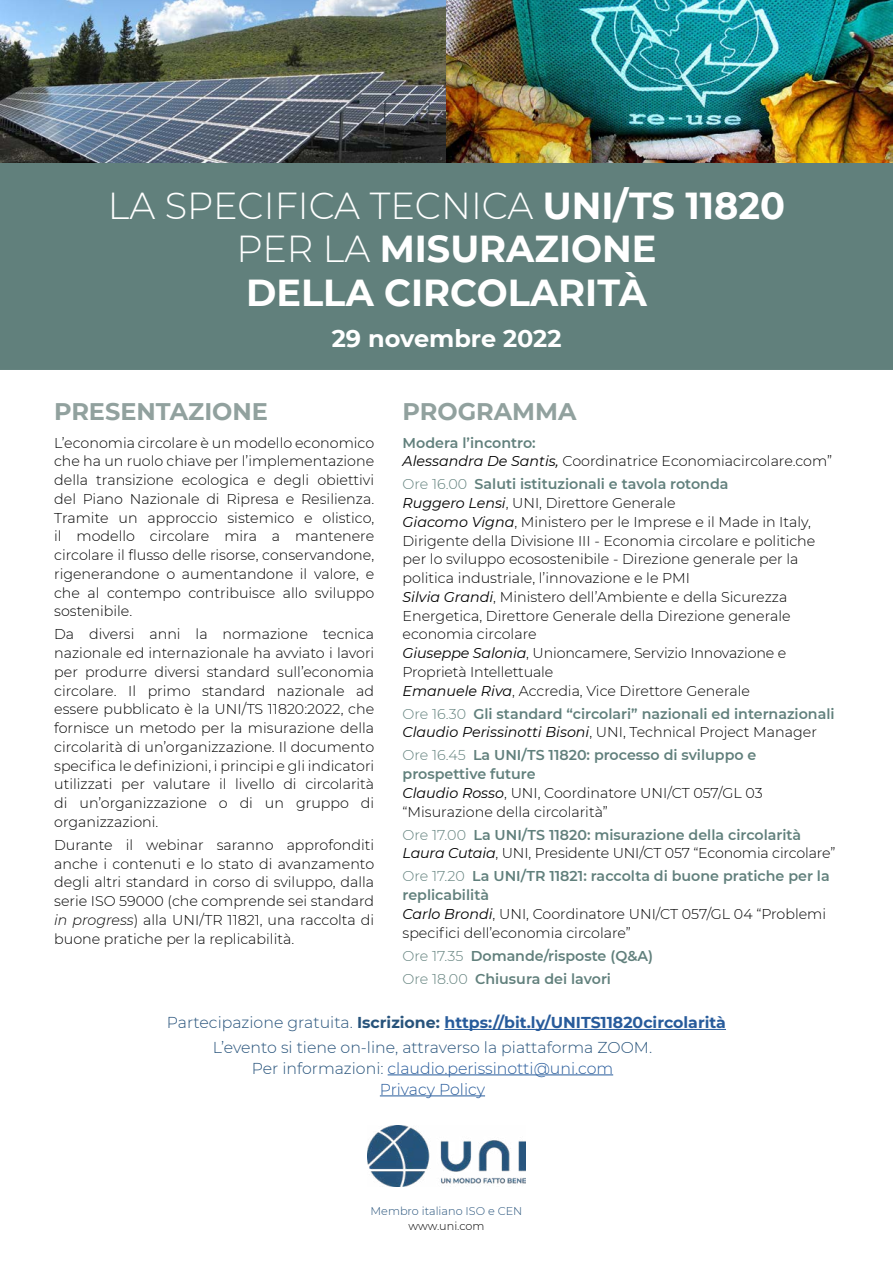
<style>
.page{position:relative;width:893px;height:1263px;background:#fff}
.page>*{position:absolute;margin:0;border:0;box-sizing:border-box;transform-origin:0 0}
.t1{font:700 37.5px/43.5px "Montserrat";color:#fff;text-align:center}
.Titolo_3_-_Presentazione_Programma{font:700 24px "Montserrat";color:#91a19e}
.t2{font:700 24px "Montserrat";color:#fff}
.Testo_-_zoom_e_info{font:300 15.75px/21px "Montserrat";color:#27537b;text-align:center}
.t3{font:700 15.75px "Montserrat";color:#275b9b}
.Testo_-_zoom_e_info-2{font:300 15.75px "Montserrat";letter-spacing:-.01em;color:#275b9b}
.Testo{font:300 14.25px/18.8px "Montserrat";color:#000}
.Testo-2{font:600 14.25px/18.8px "Montserrat";color:#61807c}
.t4{font:300 11.25px "Montserrat";color:#27537b}
.t5{font:300 11.25px "Montserrat";color:#000}
.s1{font-weight:300}
.s2{font-style:italic}
.s3{font-weight:600;color:#61807c}
.s4{font-weight:400;font-style:italic}
.s5{color:#61807c}
.s6{font-weight:400;font-style:italic;color:#000}
.s7{font-weight:300;color:#000}
.s8{font-weight:300;color:#27537b}
.s9{color:#27537b}
.s10{color:#275b9b}
</style>
<div class="page">
<div style="left:0;top:163px;width:893px;height:207px;background:#61807c"></div>
<img style="left:0;top:0;width:893px;height:163px">
<hr style="left:388px;top:1074px;width:225px;height:1px;background:#275b9b">
<hr style="left:380px;top:1095px;width:105px;height:1px;background:#275b9b">
<img style="left:367px;top:1125px;width:158px;height:62px">
<hr style="left:444px;top:1029px;width:282px;height:1px;background:#275b9b">
<h1 class="t1" style="left:108px;top:182px;width:679px"><span class="s1">LA SPECIFICA TECNICA</span> UNI/TS 11820<br><span class="s1">PER LA</span> MISURAZIONE<br>DELLA CIRCOLARITÀ</h1>
<h2 class="t2" style="left:332px;top:322px;width:231px">29 novembre 2022</h2>
<h3 class="Titolo_3_-_Presentazione_Programma" style="left:54px;top:394px;width:215px">PRESENTAZIONE</h3>
<h3 class="Titolo_3_-_Presentazione_Programma" style="left:403px;top:394px;width:175px">PROGRAMMA</h3>
<p class="Testo" style="left:54px;top:433px;width:321px;text-align:justify">L’economia circolare è un modello economico che ha un ruolo chiave per l’implementazione della transizione ecologica e degli obiettivi del Piano Nazionale di Ripresa e Resilienza.<br>Tramite un approccio sistemico e olistico, il modello circolare mira a mantenere circolare il flusso delle risorse, conservandone, rigenerandone o aumentandone il valore, e che al contempo contribuisce allo sviluppo sostenibile.</p>
<p class="Testo" style="left:54px;top:624px;width:321px;text-align:justify">Da diversi anni la normazione tecnica nazionale ed internazionale ha avviato i lavori per produrre diversi standard sull’economia circolare. Il primo standard nazionale ad essere pubblicato è la UNI/TS 11820:2022, che fornisce un metodo per la misurazione della circolarità di un’organizzazione. Il documento specifica le definizioni, i principi e gli indicatori utilizzati per valutare il livello di circolarità di un’organizzazione o di un gruppo di organizzazioni.</p>
<p class="Testo" style="left:54px;top:835px;width:321px;text-align:justify">Durante il webinar saranno approfonditi anche i contenuti e lo stato di avanzamento degli altri standard in corso di sviluppo, dalla serie ISO 59000 (che comprende sei standard <span class="s2">in progress</span>) alla UNI/TR 11821, una raccolta di buone pratiche per la replicabilità.</p>
<p class="Testo" style="left:403px;top:433px;width:431px"><span class="s3">Modera l’incontro:<br></span><span class="s4">Alessandra De Santis,</span> Coordinatrice Economiacircolare.com”</p>
<p class="Testo" style="left:403px;top:474px;width:414px"><span class="s5">Ore 16.00</span> <span class="s3">Saluti istituzionali e tavola rotonda<br></span><span class="s4">Ruggero Lensi</span>, UNI, Direttore Generale<br><span class="s4">Giacomo Vigna</span>, Ministero per le Imprese e il Made in Italy, Dirigente della Divisione III - Economia circolare e politiche per lo sviluppo ecosostenibile - Direzione generale per la politica industriale, l’innovazione e le PMI<br><span class="s4">Silvia Grandi</span>, Ministero dell’Ambiente e della Sicurezza Energetica, Direttore Generale della Direzione generale economia circolare<br><span class="s4">Giuseppe Salonia</span>, Unioncamere, Servizio Innovazione e Proprietà Intellettuale<br><span class="s4">Emanuele Riva</span>, Accredia, Vice Direttore Generale</p>
<p class="Testo-2" style="left:403px;top:703px;width:434px"><span class="s1">Ore 16.30</span> Gli standard “circolari” nazionali ed internazionali<br><span class="s6">Claudio Perissinotti Bisoni</span><span class="s7">, UNI, Technical Project Manager</span></p>
<p class="Testo" style="left:403px;top:745px;width:362px"><span class="s5">Ore 16.45</span> <span class="s3">La UNI/TS 11820: processo di sviluppo e prospettive future<br></span><span class="s4">Claudio Rosso</span>, UNI, Coordinatore UNI/CT 057/GL 03 “Misurazione della circolarità”</p>
<p class="Testo" style="left:403px;top:825px;width:434px"><span class="s5">Ore 17.00</span> <span class="s3">La UNI/TS 11820: misurazione della circolarità<br></span><span class="s4">Laura Cutaia</span>, UNI, Presidente UNI/CT 057 “Economia circolare”</p>
<p class="Testo" style="left:403px;top:866px;width:429px"><span class="s5">Ore 17.20</span> <span class="s3">La UNI/TR 11821: raccolta di buone pratiche per la replicabilità<br></span><span class="s4">Carlo Brondi</span>, UNI, Coordinatore UNI/CT 057/GL 04 “Problemi specifici dell’economia circolare”</p>
<p class="Testo-2" style="left:403px;top:945px;width:252px"><span class="s1">Ore 17.35</span> Domande/risposte (Q&amp;A)</p>
<p class="Testo-2" style="left:403px;top:968px;width:210px"><span class="s1">Ore 18.00</span> Chiusura dei lavori</p>
<p class="t3" style="left:167px;top:1011px;width:561px"><span class="s8">Partecipazione gratuita.</span> <span class="s9">Iscrizione:</span> https://bit.ly/UNITS11820circolarità</p>
<p class="Testo_-_zoom_e_info" style="left:213px;top:1036px;width:441px">L’evento si tiene on-line, attraverso la piattaforma ZOOM.<br>Per informazioni: <span class="s10">claudio.perissinotti@uni.com</span></p>
<p class="Testo_-_zoom_e_info-2" style="left:380px;top:1078px;width:107px">Privacy Policy</p>
<p class="t4" style="left:371px;top:1204px;width:153px">Membro italiano ISO e CEN</p>
<p class="t5" style="left:409px;top:1219px;width:77px">www.uni.com</p>
</div>
